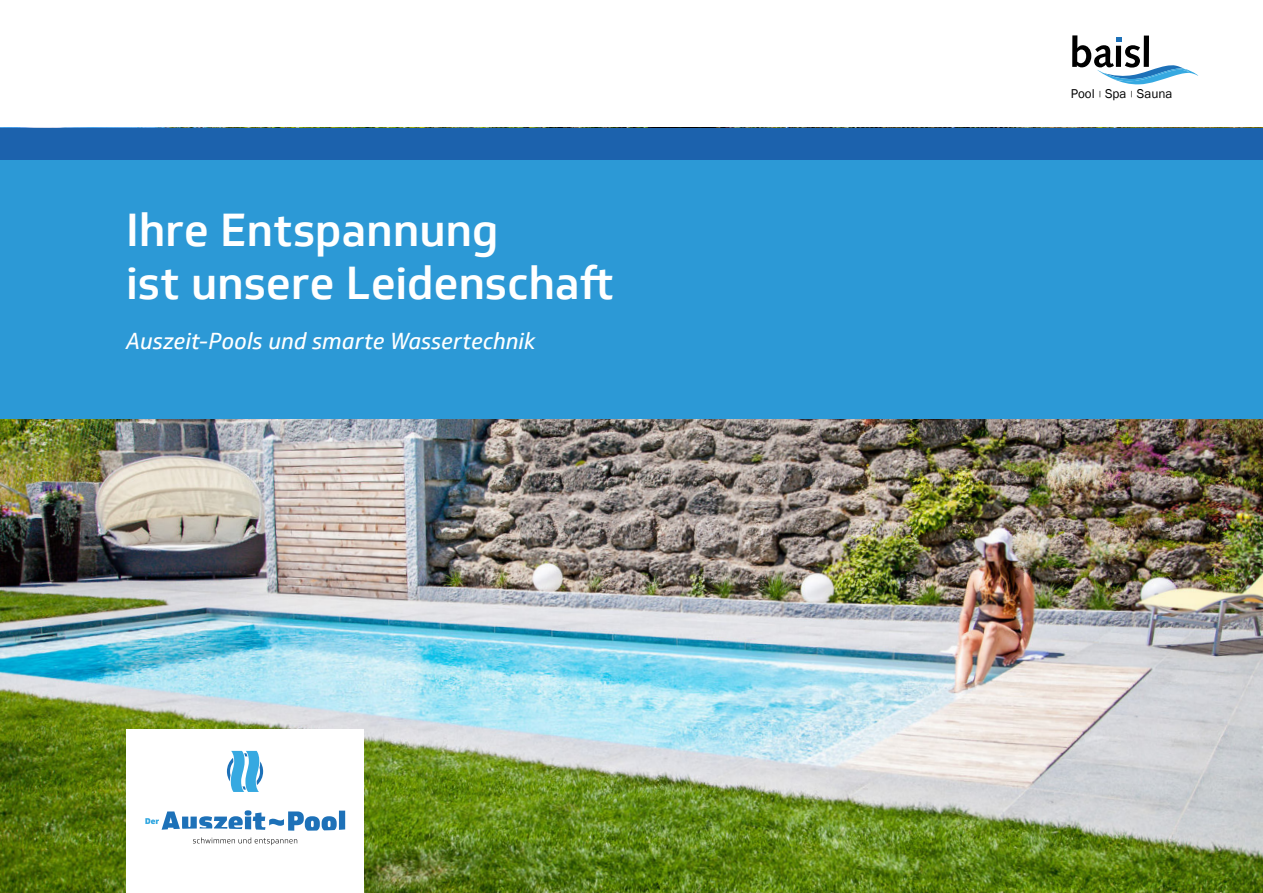
<style>
.page{position:relative;width:1263px;height:893px;background:#fff}
.page>*{position:absolute;margin:0;border:0;box-sizing:border-box;transform-origin:0 0}
.t1{font:500 45px/52.5px "Soleto";letter-spacing:-.005em;color:#fff}
.t2{font:italic 22.5px "Soleto";color:#fff}
.t3{font:13.2px "Franklin Gothic";color:#000}
.s1{font-size:7.65px}
</style>
<div class="page">
<img style="left:0;top:419px;width:1263px;height:474px">
<svg style="left:1072px;top:35px;width:126px;height:50px"></svg>
<div style="left:0;top:159px;width:1263px;height:260px;background:#2c99d6"></div>
<div style="left:0;top:128px;width:1263px;height:31px;background:#1c62ad"></div>
<div style="left:126px;top:729px;width:238px;height:164px;background:#fff"></div>
<svg style="left:193px;top:837px;width:104px;height:8px"></svg>
<svg style="left:145px;top:810px;width:200px;height:21px"></svg>
<svg style="left:227px;top:751px;width:36px;height:41px"></svg>
<p class="t1" style="left:126px;top:208px;width:489px">Ihre Entspannung<br>ist unsere Leidenscha昀琀</p>
<p class="t2" style="left:126px;top:328px;width:411px">Auszeit-Pools und smarte Wassertechnik</p>
<p class="t3" style="left:1071px;top:89px;width:103px">Pool <span class="s1">|</span> Spa <span class="s1">|</span> Sauna</p>
</div>
